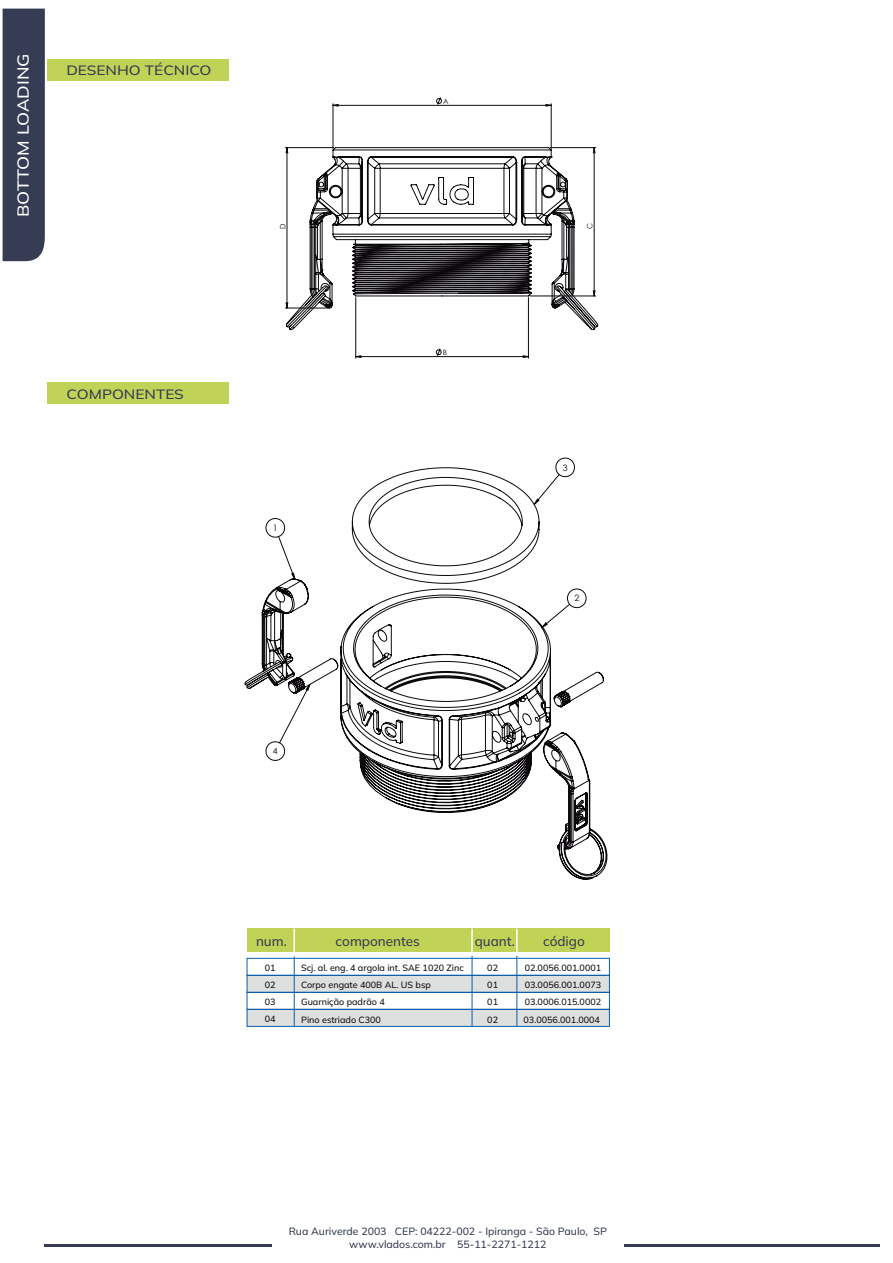
<style>
.page{position:relative;width:893px;height:1263px;background:#fff}
.page>*{position:absolute;margin:0;border:0;box-sizing:border-box;transform-origin:0 0}
.t1{font:500 15.9px "Mulish";color:#fff;scale:1.14 1}
.t2{font:500 13.5px "Mulish";color:#353c53}
.t3{font:500 13.5px "Mulish";color:#353c53;scale:1.14 1}
.t4{font:500 10.5px/12.6px "Mulish";color:#353c53;text-align:center}
.t5{font:500 9px/17.2px "Mulish";color:#0c090d;text-align:justify}
.t6{font:8.85px "Century Gothic";color:#0c090d}
.t7{font:7.35px "Century Gothic";color:#0c090d}
</style>
<div class="page">
<div style="left:3px;top:9px;width:42px;height:252px;background:#353c53"></div>
<div style="left:48px;top:59px;width:181px;height:21px;background:#c1d357"></div>
<div style="left:48px;top:382px;width:181px;height:22px;background:#c1d357"></div>
<hr style="left:44px;top:1245px;width:227px;height:2px;background:#353c53">
<hr style="left:624px;top:1245px;width:256px;height:2px;background:#353c53">
<div style="left:247px;top:928px;width:362px;height:24px;background:#c1d357"></div>
<hr style="left:293px;top:928px;width:2px;height:24px;background:#fff">
<hr style="left:516px;top:928px;width:2px;height:24px;background:#fff">
<hr style="left:471px;top:928px;width:2px;height:24px;background:#fff">
<div style="left:247px;top:975px;width:363px;height:17px;background:#dedfdf;border:1px solid #0a5da9"></div>
<div style="left:247px;top:1009px;width:363px;height:17px;background:#dedfdf;border:1px solid #0a5da9"></div>
<div style="left:247px;top:958px;width:363px;height:17px;border:1px solid #0a5da9"></div>
<div style="left:247px;top:992px;width:363px;height:17px;border:1px solid #0a5da9"></div>
<hr style="left:294px;top:957px;width:1px;height:69px;background:#0a5da9">
<hr style="left:517px;top:956px;width:1px;height:70px;background:#0a5da9">
<hr style="left:472px;top:956px;width:1px;height:70px;background:#0a5da9">
<svg style="left:244px;top:525px;width:363px;height:354px"></svg>
<svg style="left:266px;top:458px;width:320px;height:303px"></svg>
<svg style="left:278px;top:474px;width:292px;height:269px"></svg>
<svg style="left:292px;top:499px;width:255px;height:191px"></svg>
<svg style="left:286px;top:147px;width:312px;height:183px"></svg>
<hr style="left:528px;top:298px;width:1px;height:60px;background:#0c090d">
<hr style="left:355px;top:298px;width:1px;height:60px;background:#0c090d">
<hr style="left:551px;top:104px;width:1px;height:44px;background:#0c090d">
<hr style="left:333px;top:104px;width:1px;height:44px;background:#0c090d">
<hr style="left:550px;top:147px;width:46px;height:1px;background:#0c090d">
<hr style="left:530px;top:296px;width:66px;height:1px;background:#0c090d">
<hr style="left:285px;top:147px;width:49px;height:1px;background:#0c090d">
<hr style="left:285px;top:308px;width:43px;height:1px;background:#0c090d">
<svg style="left:355px;top:348px;width:174px;height:10px"></svg>
<svg style="left:333px;top:97px;width:219px;height:10px"></svg>
<svg style="left:286px;top:148px;width:309px;height:160px"></svg>
<h1 class="t1" style="left:12px;top:217px;width:145px;rotate:-90deg">BOTTOM LOADING</h1>
<h2 class="t3" style="left:66px;top:61px;width:129px">DESENHO TÉCNICO</h2>
<h2 class="t3" style="left:67px;top:384px;width:104px">COMPONENTES</h2>
<p class="t7" style="left:443px;top:96px;width:7px">A</p>
<p class="t7" style="left:278px;top:229px;width:7px;rotate:-90deg">D</p>
<p class="t7" style="left:585px;top:229px;width:7px;rotate:-90deg">C</p>
<p class="t6" style="left:273px;top:522px;width:6px">1</p>
<p class="t6" style="left:273px;top:745px;width:6px">4</p>
<p class="t7" style="left:443px;top:347px;width:6px">B</p>
<p class="t6" style="left:563px;top:461px;width:6px">3</p>
<p class="t6" style="left:574px;top:592px;width:6px">2</p>
<h2 class="t2" style="left:256px;top:931px;width:32px">num.</h2>
<h2 class="t2" style="left:336px;top:931px;width:86px">componentes</h2>
<h2 class="t2" style="left:475px;top:931px;width:42px">quant.</h2>
<h2 class="t2" style="left:543px;top:931px;width:43px">código</h2>
<p class="t5" style="left:487px;top:959px;width:12px">02<br>01<br>01<br>02</p>
<p class="t5" style="left:265px;top:959px;width:12px">01<br>02<br>03</p>
<p class="t5" style="left:301px;top:959px;width:164px">Scj. al. eng. 4 argola int. SAE 1020 Zinc</p>
<p class="t5" style="left:265px;top:1010px;width:12px">04</p>
<p class="t5" style="left:525px;top:959px;width:78px">02.0056.001.0001</p>
<p class="t5" style="left:301px;top:976px;width:131px;text-align:left">Corpo engate 400B AL. US bsp<br>Guarnição padrão 4<br>Pino estriado C300</p>
<p class="t5" style="left:525px;top:976px;width:78px">03.0056.001.0073<br>03.0006.015.0002</p>
<p class="t5" style="left:524px;top:1011px;width:78px">03.0056.001.0004</p>
<p class="t4" style="left:289px;top:1225px;width:320px">Rua Auriverde 2003 CEP: 04222-002 - Ipiranga - São Paulo, SP www.vlados.com.br 55-11-2271-1212</p>
</div>
